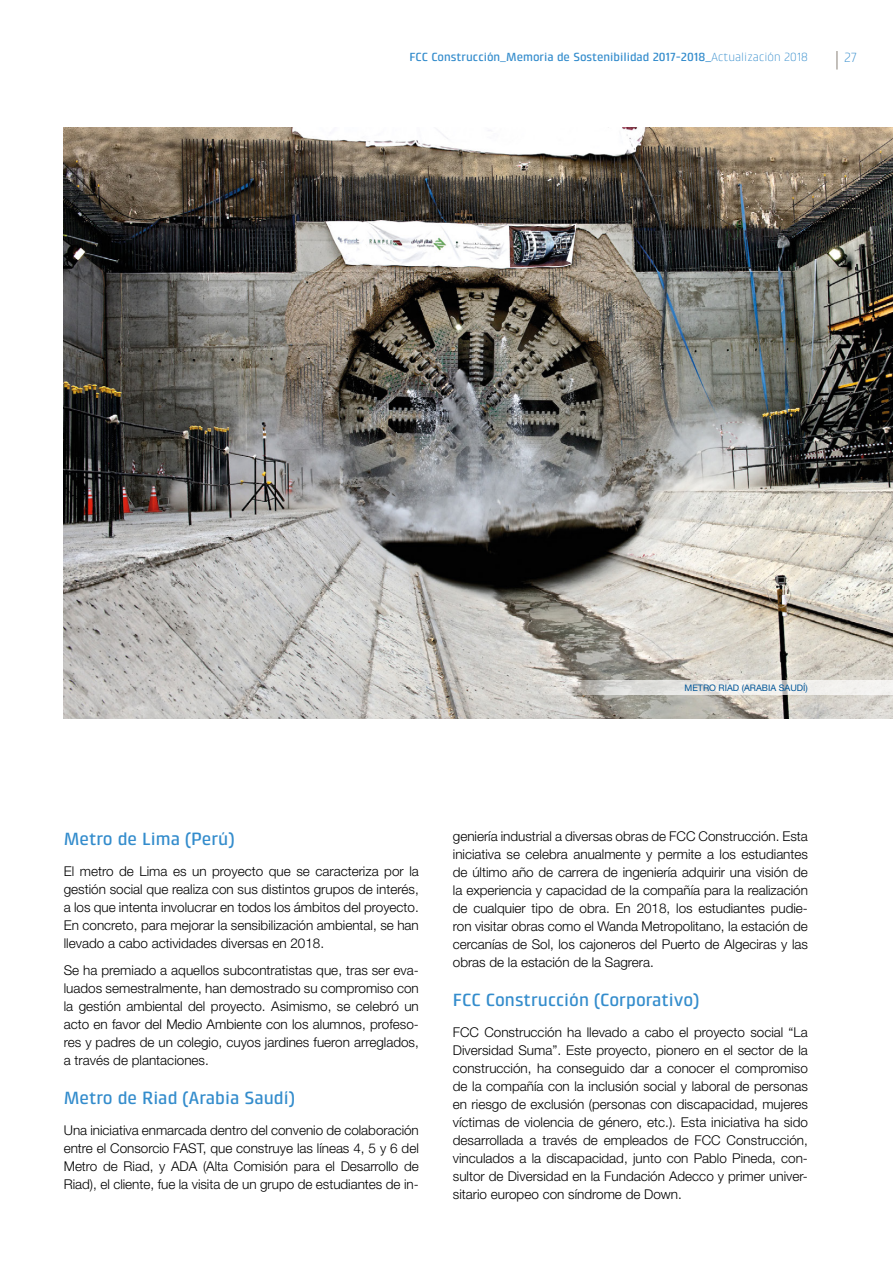
<style>
.page{position:relative;width:893px;height:1263px;background:#fff}
.page>*{position:absolute;margin:0;border:0;box-sizing:border-box;transform-origin:0 0}
.t1{font:500 18px "Klint LT Pro";color:#338ccc}
.t2{font:300 13.5px/18px "Helvetica Neue LT";color:#000;text-align:justify}
.t3{font:300 13.5px "Klint LT Pro";color:#338ccc}
.t4{font:500 12px "Klint LT Pro";color:#338ccc}
.t5{font:9px "Helvetica Neue LT";color:#005597}
.s1{font-weight:300}
</style>
<div class="page">
<svg style="left:836px;top:51px;width:2px;height:19px"></svg>
<img style="left:64px;top:128px;width:829px;height:591px">
<svg style="left:538px;top:680px;width:355px;height:15px"></svg>
<p class="t4" style="left:409px;top:50px;width:400px">FCC Construcción_Memoria de Sostenibilidad 2017-2018_<span class="s1">Actualización 2018</span></p>
<p class="t3" style="left:844px;top:49px;width:14px">27</p>
<p class="t5" style="left:685px;top:683px;width:125px">METRO RIAD (ARABIA SAUDÍ)</p>
<h1 class="t1" style="left:64px;top:828px;width:172px">Metro de Lima (Perú)</h1>
<p class="t2" style="left:64px;top:861px;width:357px">El metro de Lima es un proyecto que se caracteriza por la gestión social que realiza con sus distintos grupos de interés, a los que intenta involucrar en todos los ámbitos del proyecto.<br>En concreto, para mejorar la sensibilización ambiental, se han llevado a cabo actividades diversas en 2018.</p>
<p class="t2" style="left:64px;top:960px;width:357px">Se ha premiado a aquellos subcontratistas que, tras ser eva&shy;luados semestralmente, han demostrado su compromiso con la gestión ambiental del proyecto. Asimismo, se celebró un acto en favor del Medio Ambiente con los alumnos, profeso&shy;res y padres de un colegio, cuyos jardines fueron arreglados, a través de plantaciones.</p>
<h1 class="t1" style="left:64px;top:1087px;width:232px">Metro de Riad (Arabia Saudí)</h1>
<p class="t2" style="left:64px;top:1120px;width:357px">Una iniciativa enmarcada dentro del convenio de colaboración entre el Consorcio FAST, que construye las líneas 4, 5 y 6 del Metro de Riad, y ADA (Alta Comisión para el Desarrollo de Riad), el cliente, fue la visita de un grupo de estudiantes de in-</p>
<p class="t2" style="left:453px;top:827px;width:357px">geniería industrial a diversas obras de FCC Construcción. Esta iniciativa se celebra anualmente y permite a los estudiantes de último año de carrera de ingeniería adquirir una visión de la experiencia y capacidad de la compañía para la realización de cualquier tipo de obra. En 2018, los estudiantes pudie&shy;ron visitar obras como el Wanda Metropolitano, la estación de cercanías de Sol, los cajoneros del Puerto de Algeciras y las obras de la estación de la Sagrera.</p>
<h1 class="t1" style="left:453px;top:990px;width:248px">FCC Construcción (Corporativo)</h1>
<p class="t2" style="left:453px;top:1023px;width:357px">FCC Construcción ha llevado a cabo el proyecto social “La Diversidad Suma”. Este proyecto, pionero en el sector de la construcción, ha conseguido dar a conocer el compromiso de la compañía con la inclusión social y laboral de personas en riesgo de exclusión (personas con discapacidad, mujeres víctimas de violencia de género, etc.). Esta iniciativa ha sido desarrollada a través de empleados de FCC Construcción, vinculados a la discapacidad, junto con Pablo Pineda, con&shy;sultor de Diversidad en la Fundación Adecco y primer univer&shy;sitario europeo con síndrome de Down.</p>
</div>
